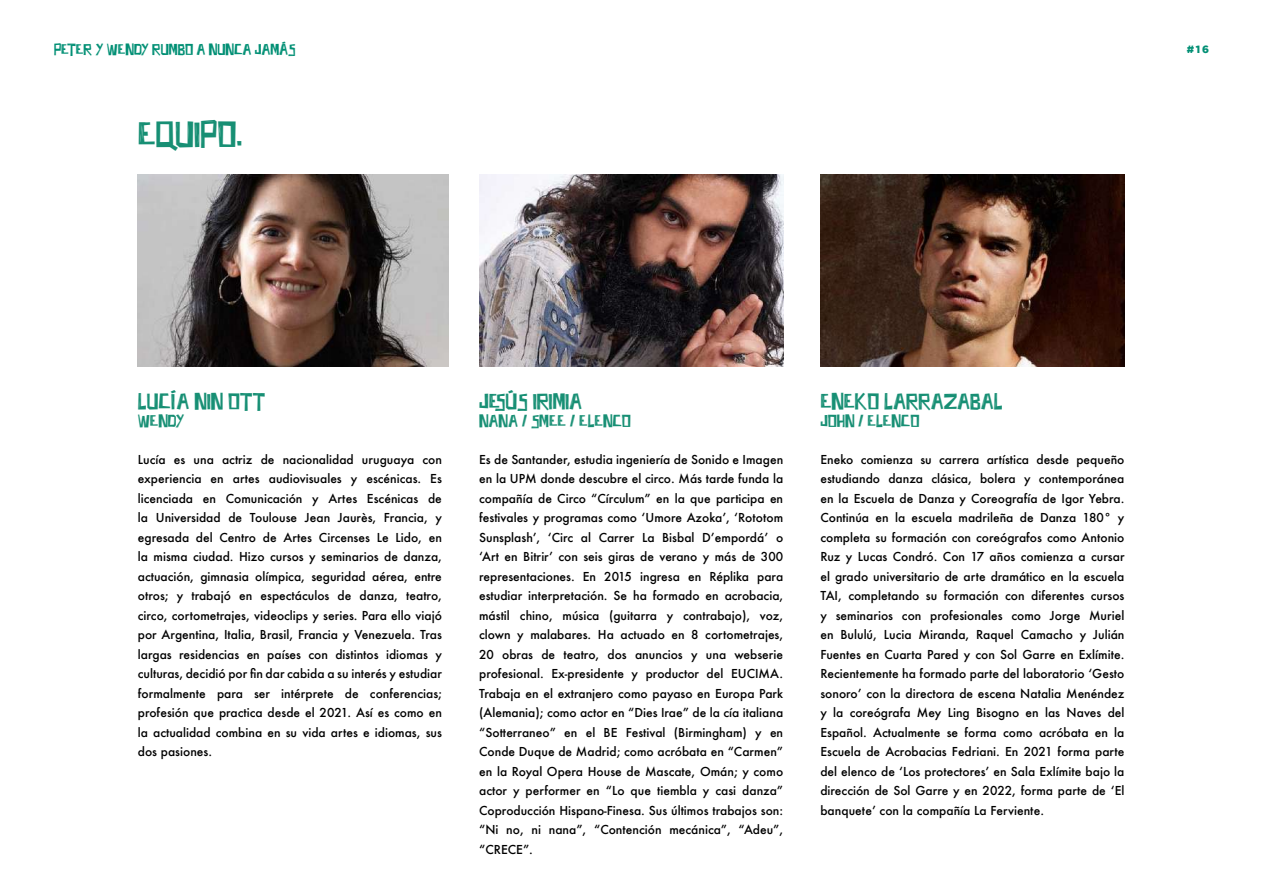
<style>
.page{position:relative;width:1263px;height:893px;background:#fff}
.page>*{position:absolute;margin:0;border:0;box-sizing:border-box;transform-origin:0 0}
.t1{font:31.5px "Fifties Movies";color:#178f74}
.t2{font:19.5px "Fifties Movies";color:#178f74}
.t3{font:15px "Fifties Movies";color:#178f74}
.t4{font:13.5px "Fifties Movies";color:#008f74}
.t5{font:500 12px/19.5px "Futura";color:#000;text-align:justify}
.t6{font:900 10.5px "Gotham";color:#008f74}
</style>
<div class="page">
<img style="left:479px;top:175px;width:304px;height:191px">
<img style="left:820px;top:175px;width:304px;height:191px">
<img style="left:138px;top:175px;width:311px;height:191px">
<p class="t4" style="left:54px;top:41px;width:243px">PETER Y WENDY RUMBO A NUNCA JAMÁS</p>
<p class="t6" style="left:1187px;top:43px;width:24px">#16</p>
<h1 class="t1" style="left:138px;top:115px;width:106px">EQUIPO.</h1>
<h2 class="t2" style="left:138px;top:390px;width:129px">LUCÍA NIN OTT</h2>
<p class="t3" style="left:138px;top:412px;width:48px">WENDY</p>
<p class="t5" style="left:138px;top:449px;width:306px">Lucía es una actriz de nacionalidad uruguaya con experiencia en artes audiovisuales y escénicas. Es licenciada en Comunicación y Artes Escénicas de la Universidad de Toulouse Jean Jaurès, Francia, y egresada del Centro de Artes Circenses Le Lido, en la misma ciudad. Hizo cursos y seminarios de danza, actuación, gimnasia olímpica, seguridad aérea, entre otros; y trabajó en espectáculos de danza, teatro, circo, cortometrajes, videoclips y series. Para ello viajó por Argentina, Italia, Brasil, Francia y Venezuela. Tras largas residencias en países con distintos idiomas y culturas, decidió por fin dar cabida a su interés y estudiar formalmente para ser intérprete de conferencias; profesión que practica desde el 2021. Así es como en la actualidad combina en su vida artes e idiomas, sus dos pasiones.</p>
<h2 class="t2" style="left:479px;top:390px;width:105px">JESÚS IRIMIA</h2>
<p class="t3" style="left:479px;top:412px;width:153px">NANA / SMEE / ELENCO</p>
<p class="t5" style="left:479px;top:449px;width:306px">Es de Santander, estudia ingeniería de Sonido e Imagen en la UPM donde descubre el circo. Más tarde funda la compañía de Circo “Círculum” en la que participa en festivales y programas como ‘Umore Azoka’, ‘Rototom Sunsplash’, ‘Circ al Carrer La Bisbal D’empordá’ o ‘Art en Bitrir’ con seis giras de verano y más de 300 representaciones. En 2015 ingresa en Réplika para estudiar interpretación. Se ha formado en acrobacia, mástil chino, música (guitarra y contrabajo), voz, clown y malabares. Ha actuado en 8 cortometrajes, 20 obras de teatro, dos anuncios y una webserie profesional. Ex-presidente y productor del EUCIMA.<br>Trabaja en el extranjero como payaso en Europa Park (Alemania); como actor en “Dies Irae” de la cía italiana “Sotterraneo” en el BE Festival (Birmingham) y en Conde Duque de Madrid; como acróbata en “Carmen” en la Royal Opera House de Mascate, Omán; y como actor y performer en “Lo que tiembla y casi danza” Coproducción Hispano-Finesa. Sus últimos trabajos son: “Ni no, ni nana”, “Contención mecánica”, “Adeu”, “CRECE”.</p>
<h2 class="t2" style="left:820px;top:390px;width:184px">ENEKO LARRAZABAL</h2>
<p class="t3" style="left:820px;top:412px;width:101px">JOHN / ELENCO</p>
<p class="t5" style="left:820px;top:449px;width:306px">Eneko comienza su carrera artística desde pequeño estudiando danza clásica, bolera y contemporánea en la Escuela de Danza y Coreografía de Igor Yebra.<br>Continúa en la escuela madrileña de Danza 180° y completa su formación con coreógrafos como Antonio Ruz y Lucas Condró. Con 17 años comienza a cursar el grado universitario de arte dramático en la escuela TAI, completando su formación con diferentes cursos y seminarios con profesionales como Jorge Muriel en Bululú, Lucia Miranda, Raquel Camacho y Julián Fuentes en Cuarta Pared y con Sol Garre en Exlímite.<br>Recientemente ha formado parte del laboratorio ‘Gesto sonoro’ con la directora de escena Natalia Menéndez y la coreógrafa Mey Ling Bisogno en las Naves del Español. Actualmente se forma como acróbata en la Escuela de Acrobacias Fedriani. En 2021 forma parte del elenco de ‘Los protectores’ en Sala Exlímite bajo la dirección de Sol Garre y en 2022, forma parte de ‘El banquete’ con la compañía La Ferviente.</p>
</div>
